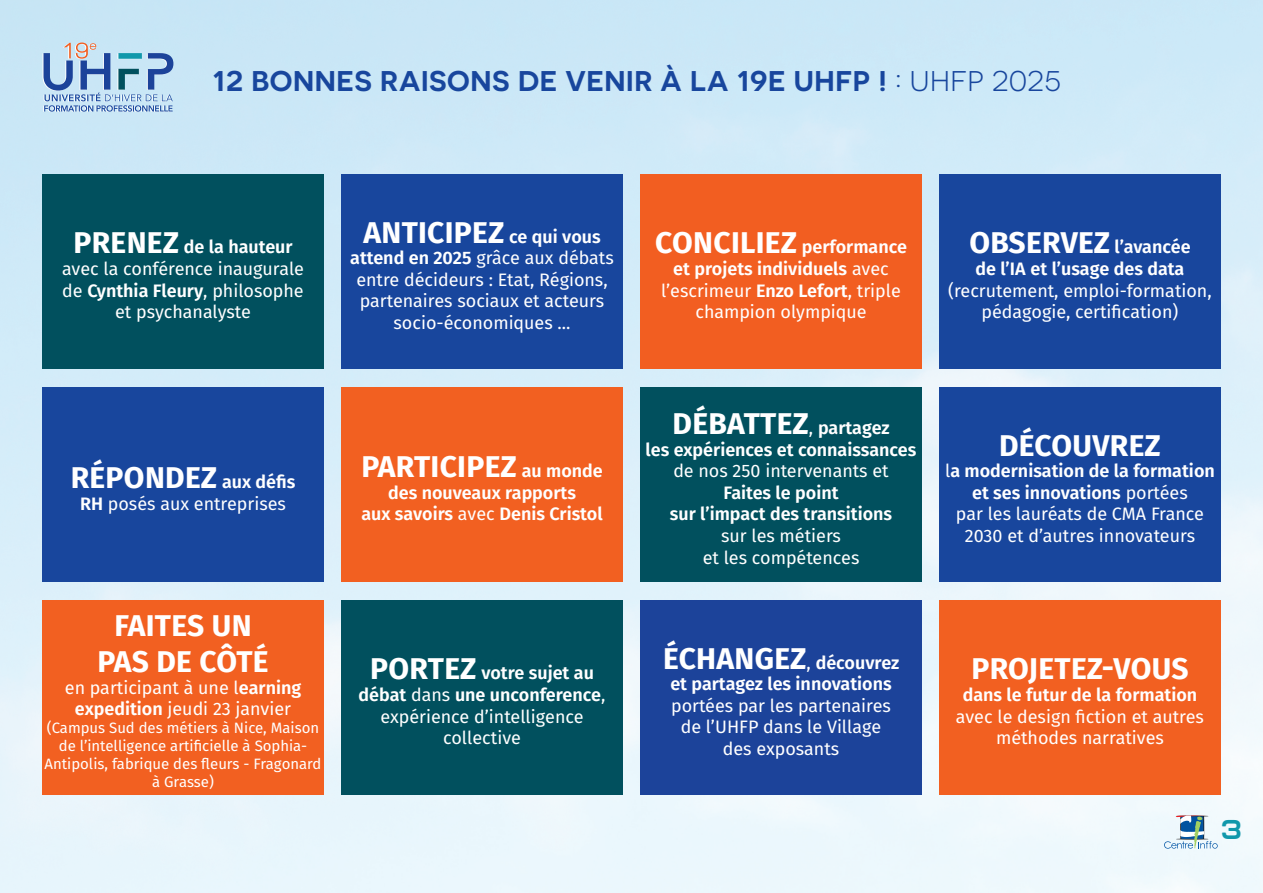
<style>
.page{position:relative;width:1263px;height:893px;background:#fff}
.page>*{position:absolute;margin:0;border:0;box-sizing:border-box;transform-origin:0 0}
.t1{font:700 30px/36px "Fira Sans";letter-spacing:.01em;color:#fff;text-align:center}
.t2{font:600 28.5px "Novecentosanswide";letter-spacing:.02em;color:#18469d}
.t3{font:700 27px "Kallisto";color:#1198ab}
.t4{font:18px/21.6px "Fira Sans";color:#fff;text-align:center}
.t5{font:600 18px/21.6px "Fira Sans";color:#fff;text-align:center}
.t6{font:15px/18px "Fira Sans";color:#fff;text-align:center}
.s1{font-weight:400}
.s2{font-weight:700;font-size:30px}
.s3{font-weight:600}
.s4{font-weight:600;font-size:18px}
.s5{font-weight:400;font-size:18px}
</style>
<div class="page">
<img style="left:0;top:0;width:1263px;height:893px">
<svg style="left:43px;top:43px;width:130px;height:69px;background:#9fbdda"></svg>
<svg style="left:1164px;top:814px;width:54px;height:35px"></svg>
<div style="left:43px;top:387px;width:280px;height:195px;background:#18469d"></div>
<div style="left:43px;top:600px;width:280px;height:195px;background:#f26021"></div>
<div style="left:341px;top:174px;width:281px;height:195px;background:#18469d"></div>
<div style="left:341px;top:387px;width:281px;height:195px;background:#f26021"></div>
<div style="left:640px;top:174px;width:281px;height:195px;background:#f25e21"></div>
<div style="left:640px;top:600px;width:281px;height:195px;background:#1c439a"></div>
<div style="left:939px;top:174px;width:281px;height:195px;background:#18469d"></div>
<div style="left:939px;top:600px;width:281px;height:195px;background:#f26021"></div>
<div style="left:43px;top:174px;width:280px;height:195px;background:#01505e"></div>
<div style="left:341px;top:600px;width:281px;height:195px;background:#01505e"></div>
<div style="left:640px;top:387px;width:281px;height:195px;background:#01505e"></div>
<div style="left:939px;top:387px;width:281px;height:195px;background:#18469d"></div>
<p class="t2" style="left:213px;top:64px;width:850px">12 BONNES RAISONS DE VENIR À LA 19E UHFP ! <span class="s1">: UHFP 2025</span></p>
<p class="t4" style="left:62px;top:236px;width:243px"><span class="s2">PRENEZ</span> <span class="s3">de la hauteur </span>avec la conférence inaugurale de <span class="s3">Cynthia Fleury</span>, philosophe et psychanalyste</p>
<p class="t1" style="left:363px;top:212px;width:239px">ANTICIPEZ <span class="s4">ce qui vous</span></p>
<p class="t4" style="left:350px;top:247px;width:265px"><span class="s3">attend en 2025</span> grâce aux débats entre décideurs : Etat, Régions, partenaires sociaux et acteurs socio-économiques ...</p>
<p class="t1" style="left:71px;top:457px;width:226px">RÉPONDEZ <span class="s4">aux défis</span></p>
<p class="t4" style="left:80px;top:492px;width:207px"><span class="s3">RH</span> posés aux entreprises</p>
<p class="t1" style="left:97px;top:606px;width:173px">FAITES UN<br>PAS DE CÔTÉ</p>
<p class="t4" style="left:65px;top:676px;width:238px">en participant à une l<span class="s3">earning expedition</span> jeudi 23 janvier</p>
<p class="t6" style="left:45px;top:719px;width:278px">(Campus Sud des métiers à Nice, Maison de l’intelligence artificielle à Sophia-Antipolis, fabrique des fleurs - Fragonard à Grasse)</p>
<p class="t1" style="left:361px;top:447px;width:243px">PARTICIPEZ <span class="s4">au monde</span></p>
<p class="t5" style="left:361px;top:481px;width:243px">des nouveaux rapports<br>aux savoirs <span class="s1">avec</span> Denis Cristol</p>
<p class="t4" style="left:359px;top:662px;width:248px"><span class="s2">PORTEZ</span> <span class="s3">votre sujet au débat</span> dans <span class="s3">une unconference</span>, expérience d’intelligence collective</p>
<p class="t5" style="left:655px;top:235px;width:253px"><span class="s2">CONCILIEZ</span> performance et projets individuels <span class="s1">avec l’escrimeur</span> Enzo Lefort<span class="s1">, triple champion olympique</span></p>
<p class="t4" style="left:948px;top:236px;width:265px"><span class="s2">OBSERVEZ</span> <span class="s3">l’avancée<br>de l’IA et l’usage des data </span>(recrutement, emploi-formation, pédagogie, certification)</p>
<p class="t1" style="left:673px;top:403px;width:218px">DÉBATTEZ<span class="s5">,</span> <span class="s4">partagez</span></p>
<p class="t5" style="left:646px;top:437px;width:272px">les expériences et connaissances <span class="s1">de nos 250 intervenants et<br></span>Faites le point<br>sur l’impact des transitions<br><span class="s1">sur les métiers<br>et les compétences</span></p>
<p class="t4" style="left:663px;top:651px;width:238px"><span class="s2">ÉCHANGEZ</span>, <span class="s3">découvrez et partagez les innovations </span>portées par les partenaires de l’UHFP dans le Village<br>des exposants</p>
<p class="t1" style="left:999px;top:425px;width:163px">DÉCOUVREZ</p>
<p class="t4" style="left:945px;top:460px;width:271px">l<span class="s3">a modernisation de la formation et ses innovations</span> portées<br>par les lauréats de CMA France<br>2030 et d’autres innovateurs</p>
<p class="t1" style="left:971px;top:649px;width:219px">PROJETEZ-VOUS</p>
<p class="t4" style="left:956px;top:683px;width:250px"><span class="s3">dans le futur de la formation </span>avec le design fiction et autres méthodes narratives</p>
<h3 class="t3" style="left:1221px;top:813px;width:22px">3</h3>
</div>
